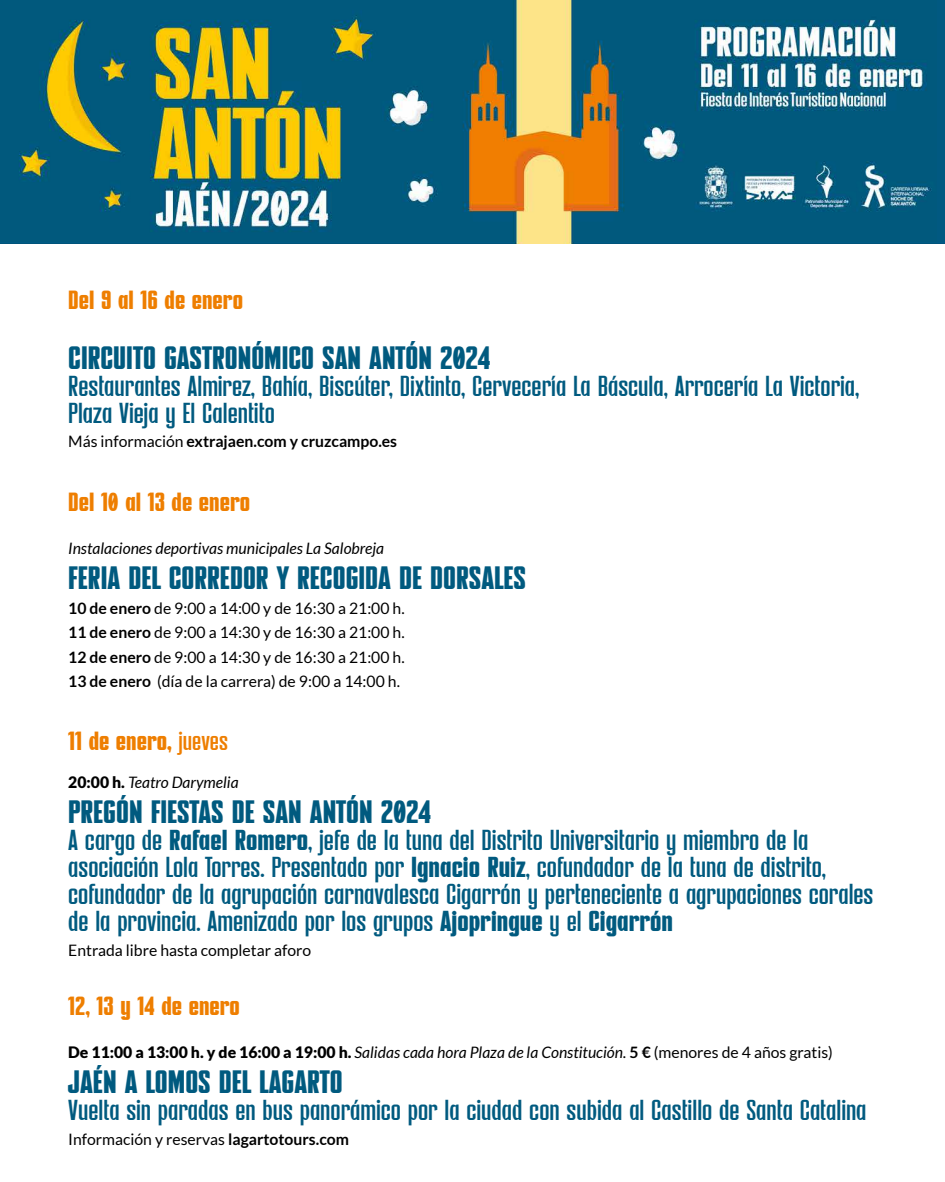
<style>
.page{position:relative;width:945px;height:1182px;background:#fff}
.page>*{position:absolute;margin:0;border:0;box-sizing:border-box;transform-origin:0 0}
.t1{font:700 32.38px "Nextrue Con";color:#005a7f}
.t2{font:28.88px/27.1px "Nextrue Con";color:#005a7f}
.t3{font:700 26.25px "Nextrue Con";color:#ee7e00}
.t4{font:15.75px/24.5px "Lato";color:#000;text-align:justify}
.t5{font:italic 15.75px "Lato";color:#000}
.t6{font:700 15.75px "Lato";color:#000}
.s1{font-weight:400}
.s2{font-weight:700}
.s3{font-weight:900;font-style:normal}
.s4{font-weight:700;font-style:normal}
.s5{font-style:normal}
</style>
<div class="page">
<img style="left:0;top:0;width:945px;height:244px">
<p class="t3" style="left:68px;top:286px;width:176px">Del 9 al 16 de enero</p>
<p class="t1" style="left:68px;top:340px;width:424px">CIRCUITO GASTRONÓMICO SAN ANTÓN 2024</p>
<p class="t2" style="left:68px;top:372px;width:793px">Restaurantes Almirez, Bahía, Biscúter, Dixtinto, Cervecería La Báscula, Arrocería La Victoria,<br>Plaza Vieja y El Calentito</p>
<p class="t6" style="left:68px;top:432px;width:330px"><span class="s1">Más información</span> extrajaen.com y cruzcampo.es</p>
<p class="t3" style="left:68px;top:488px;width:183px">Del 10 al 13 de enero</p>
<p class="t5" style="left:68px;top:539px;width:317px">Instalaciones deportivas municipales La Salobreja</p>
<p class="t1" style="left:68px;top:561px;width:459px">FERIA DEL CORREDOR Y RECOGIDA DE DORSALES</p>
<p class="t4" style="left:68px;top:595px;width:338px"><span class="s2">10 de enero</span> de 9:00 a 14:00 y de 16:30 a 21:00 h.<br><span class="s2">11 de enero</span> de 9:00 a 14:30 y de 16:30 a 21:00 h.<br><span class="s2">12 de enero</span> de 9:00 a 14:30 y de 16:30 a 21:00 h.<br><span class="s2">13 de enero</span> (día de la carrera) de 9:00 a 14:00 h.</p>
<p class="t3" style="left:68px;top:727px;width:161px">11 de enero, <span class="s1">jueves</span></p>
<p class="t5" style="left:68px;top:773px;width:172px"><span class="s3">20:00 h.</span> Teatro Darymelia</p>
<p class="t1" style="left:68px;top:794px;width:365px">PREGÓN FIESTAS DE SAN ANTÓN 2024</p>
<p class="t2" style="left:68px;top:826px;width:807px">A cargo de <span class="s2">Rafael Romero</span>, jefe de la tuna del Distrito Universitario y miembro de la asociación Lola Torres. Presentado por <span class="s2">Ignacio Ruiz</span>, cofundador de la tuna de distrito, cofundador de la agrupación carnavalesca Cigarrón y perteneciente a agrupaciones corales de la provincia. Amenizado por los grupos <span class="s2">Ajopringue</span> y el <span class="s2">Cigarrón</span></p>
<p class="t4" style="left:68px;top:937px;width:245px">Entrada libre hasta completar aforo</p>
<p class="t3" style="left:68px;top:991px;width:173px">12, 13 y 14 de enero</p>
<p class="t5" style="left:68px;top:1043px;width:766px"><span class="s3">De 11:00 a 13:00 h. y de 16:00 a 19:00 h.</span> Salidas cada hora Plaza de la Constitución. <span class="s4">5 €</span> <span class="s5">(menores de 4 años gratis)</span></p>
<p class="t1" style="left:68px;top:1064px;width:276px">JAÉN A LOMOS DEL LAGARTO</p>
<p class="t2" style="left:68px;top:1096px;width:800px">Vuelta sin paradas en bus panorámico por la ciudad con subida al Castillo de Santa Catalina</p>
<p class="t4" style="left:68px;top:1126px;width:282px">Información y reservas <span class="s2">lagartotours.com</span></p>
</div>
